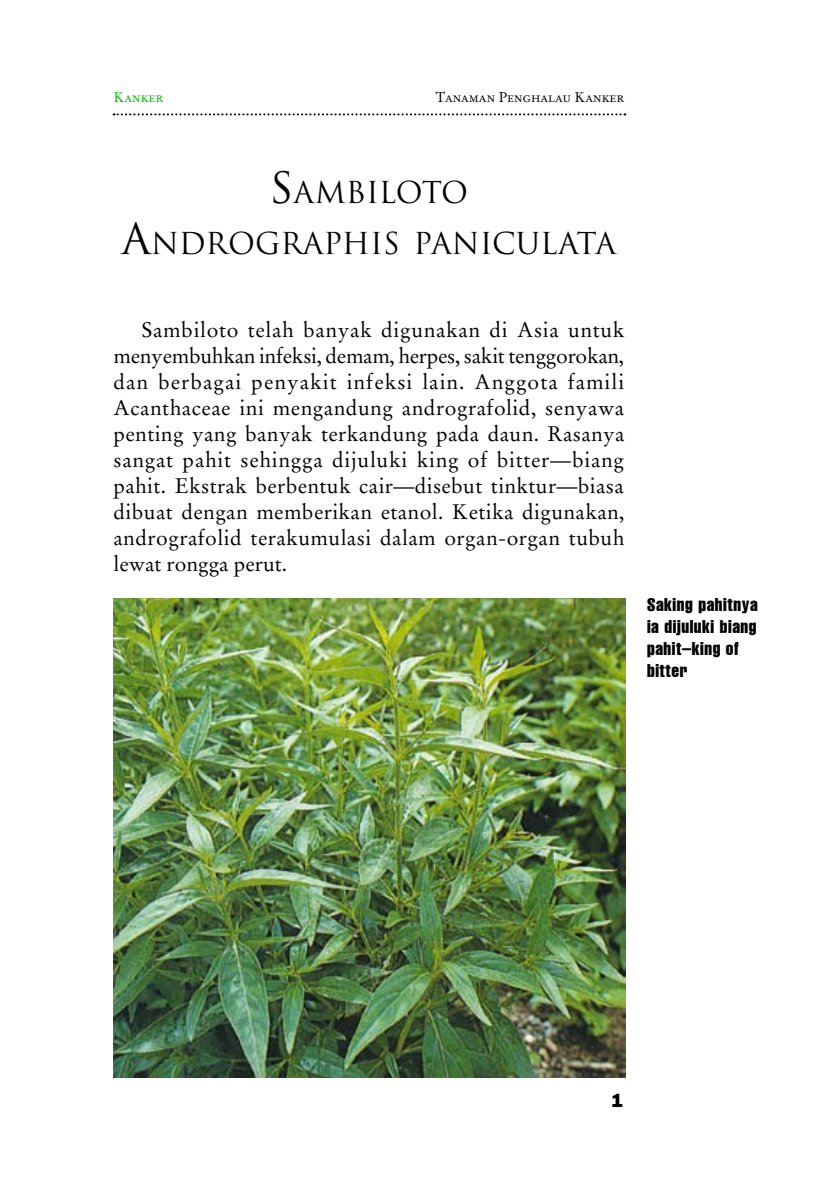
<style>
.page{position:relative;width:840px;height:1191px;background:#fff}
.page>*{position:absolute;margin:0;border:0;box-sizing:border-box;transform-origin:0 0}
.t1{font:29.4px/50.4px "Trajan";color:#000;text-align:center}
.t2{font:21px/26px "Stempel Garamond";letter-spacing:.02em;color:#000;text-align:justify}
.t3{font:extra-condensed 18px/22px "Helvetica";letter-spacing:.035em;color:#000}
.t4{font:800 16px "Franklin";color:#000}
.t5{font:14px "Stempel Garamond Roman SC";color:#000}
.t6{font:14px "Stempel Garamond Roman SC";color:#00b700}
.s1{font-size:42px}
</style>
<div class="page">
<svg style="left:113px;top:113px;width:512px;height:2px"></svg>
<img style="left:113px;top:598px;width:511px;height:479px">
<p class="t6" style="left:113px;top:89px;width:51px">Kanker</p>
<p class="t5" style="left:435px;top:89px;width:190px">Tanaman Penghalau Kanker</p>
<h1 class="t1" style="left:122px;top:168px;width:495px"><span class="s1">S</span>AMBILOTO<br><span class="s1">A</span>NDROGRAPHIS PANICULATA</h1>
<p class="t2" style="left:113px;top:317px;width:512px;text-indent:28px">Sambiloto telah banyak digunakan di Asia untuk menyembuhkan infeksi, demam, herpes, sakit tenggorokan, dan berbagai penyakit infeksi lain. Anggota famili Acanthaceae ini mengandung andrografolid, senyawa penting yang banyak terkandung pada daun. Rasanya sangat pahit sehingga dijuluki king of bitter—biang pahit. Ekstrak berbentuk cair—disebut tinktur—biasa dibuat dengan memberikan etanol. Ketika digunakan, andrografolid terakumulasi dalam organ-organ tubuh lewat rongga perut.</p>
<p class="t3" style="left:646px;top:593px;width:112px">Saking pahitnya ia dijuluki biang pahit√king of bitter</p>
<p class="t4" style="left:611px;top:1088px;width:13px">1</p>
</div>
